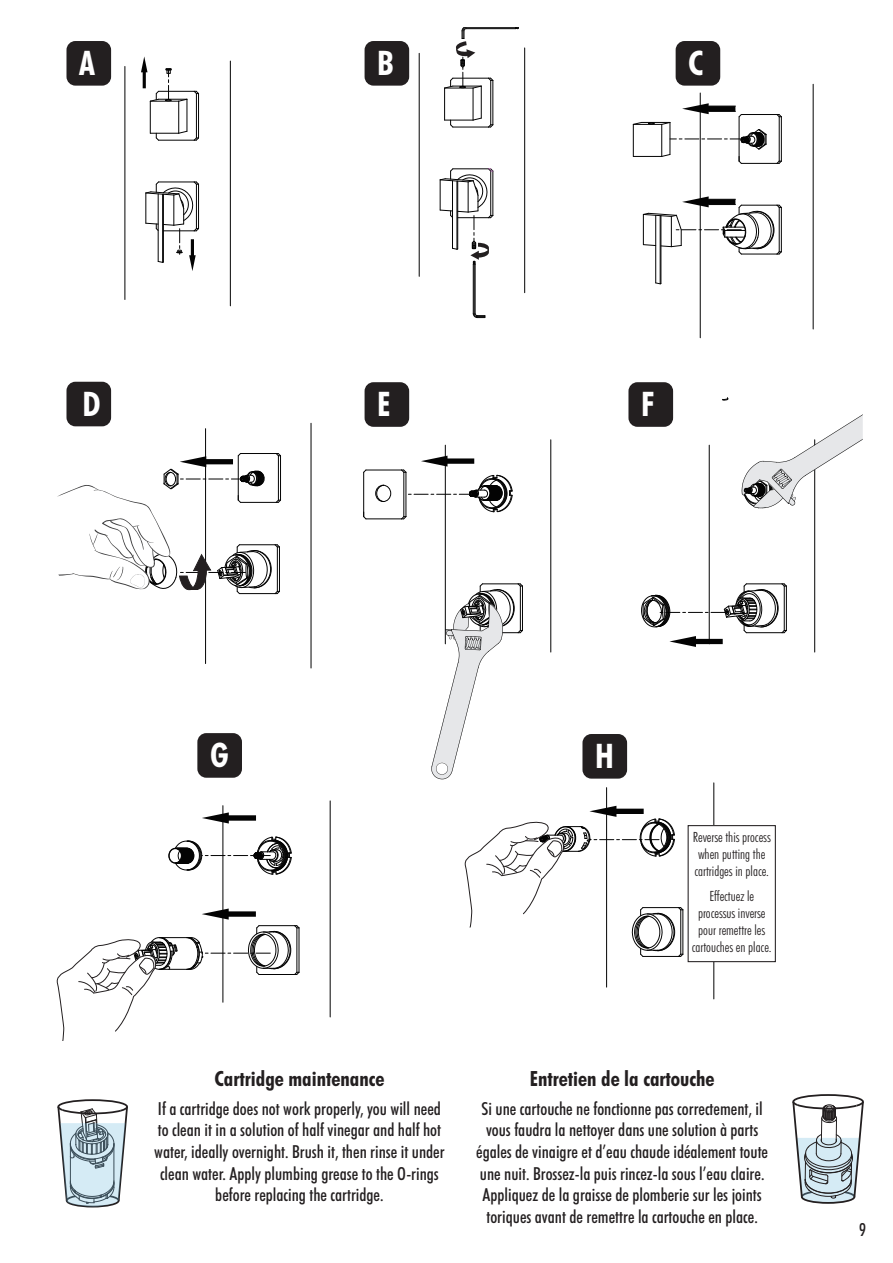
<style>
.page{position:relative;width:893px;height:1263px;background:#fff}
.page>*{position:absolute;margin:0;border:0;box-sizing:border-box;transform-origin:0 0}
.t1{font:700 condensed 33.9px "Futura BT";color:#fff}
.t2{font:700 condensed 21px "Futura BT";color:#231f20}
.t3{font:500 condensed 18px/21.6px "Futura BT";color:#231f20;text-align:center}
.t4{font:300 condensed 14.1px/17px "Futura BT";color:#231f20}
</style>
<div class="page">
<hr style="left:473px;top:264px;width:1px;height:49px;background:#030303">
<hr style="left:475px;top:264px;width:1px;height:50px;background:#030303">
<hr style="left:474px;top:264px;width:1px;height:50px;background:#030303">
<svg style="left:473px;top:313px;width:13px;height:5px"></svg>
<hr style="left:466px;top:27px;width:49px;height:1px;background:#030303">
<hr style="left:466px;top:28px;width:50px;height:1px;background:#030303">
<hr style="left:330px;top:801px;width:1px;height:216px;background:#030303">
<hr style="left:714px;top:783px;width:1px;height:216px;background:#030303">
<hr style="left:223px;top:806px;width:1px;height:196px;background:#030303">
<hr style="left:606px;top:788px;width:1px;height:199px;background:#030303">
<svg style="left:169px;top:837px;width:123px;height:38px"></svg>
<hr style="left:159px;top:937px;width:32px;height:1px;background:#030303">
<hr style="left:159px;top:969px;width:31px;height:1px;background:#030303">
<svg style="left:202px;top:812px;width:54px;height:11px"></svg>
<hr style="left:524px;top:48px;width:1px;height:245px;background:#030303">
<hr style="left:453px;top:78px;width:35px;height:1px;background:#030303">
<hr style="left:493px;top:80px;width:1px;height:45px;background:#030303">
<hr style="left:490px;top:80px;width:1px;height:45px;background:#030303">
<hr style="left:453px;top:127px;width:35px;height:1px;background:#030303">
<hr style="left:444px;top:88px;width:1px;height:32px;background:#030303">
<hr style="left:481px;top:86px;width:1px;height:32px;background:#030303">
<svg style="left:445px;top:118px;width:37px;height:10px"></svg>
<hr style="left:473px;top:88px;width:1px;height:32px;background:#030303">
<hr style="left:700px;top:93px;width:1px;height:245px;background:#030303">
<hr style="left:813px;top:84px;width:1px;height:245px;background:#030303">
<hr style="left:741px;top:114px;width:36px;height:1px;background:#030303">
<hr style="left:781px;top:117px;width:1px;height:44px;background:#030303">
<hr style="left:779px;top:117px;width:1px;height:44px;background:#030303">
<hr style="left:741px;top:163px;width:36px;height:1px;background:#030303">
<hr style="left:550px;top:440px;width:1px;height:212px;background:#030303">
<hr style="left:419px;top:53px;width:1px;height:223px;background:#030303">
<hr style="left:445px;top:445px;width:1px;height:199px;background:#030303">
<hr style="left:493px;top:171px;width:1px;height:44px;background:#030303">
<hr style="left:661px;top:216px;width:1px;height:67px;background:#030303">
<hr style="left:660px;top:216px;width:1px;height:68px;background:#030303">
<hr style="left:655px;top:215px;width:1px;height:68px;background:#030303">
<hr style="left:683px;top:910px;width:1px;height:44px;background:#030303">
<hr style="left:299px;top:928px;width:1px;height:44px;background:#030303">
<svg style="left:186px;top:908px;width:113px;height:67px"></svg>
<hr style="left:363px;top:472px;width:1px;height:45px;background:#030303">
<hr style="left:366px;top:470px;width:36px;height:1px;background:#030303">
<hr style="left:366px;top:519px;width:36px;height:1px;background:#030303">
<div style="left:375px;top:485px;width:16px;height:17px;border:1px solid #030303;border-radius:50%"></div>
<svg style="left:376px;top:485px;width:8px;height:17px"></svg>
<svg style="left:488px;top:78px;width:5px;height:3px"></svg>
<svg style="left:488px;top:124px;width:5px;height:4px"></svg>
<svg style="left:776px;top:114px;width:6px;height:3px"></svg>
<svg style="left:776px;top:161px;width:6px;height:3px"></svg>
<hr style="left:230px;top:61px;width:1px;height:245px;background:#030303">
<hr style="left:158px;top:91px;width:36px;height:1px;background:#030303">
<hr style="left:198px;top:94px;width:1px;height:44px;background:#030303">
<hr style="left:196px;top:94px;width:1px;height:44px;background:#030303">
<hr style="left:159px;top:140px;width:35px;height:1px;background:#030303">
<hr style="left:150px;top:101px;width:1px;height:32px;background:#030303">
<hr style="left:187px;top:99px;width:1px;height:32px;background:#030303">
<svg style="left:150px;top:131px;width:37px;height:10px"></svg>
<hr style="left:178px;top:101px;width:1px;height:32px;background:#030303">
<hr style="left:125px;top:66px;width:1px;height:233px;background:#030303">
<svg style="left:194px;top:137px;width:5px;height:4px"></svg>
<svg style="left:194px;top:91px;width:5px;height:3px"></svg>
<svg style="left:141px;top:56px;width:46px;height:46px"></svg>
<svg style="left:145px;top:181px;width:54px;height:90px"></svg>
<svg style="left:633px;top:103px;width:134px;height:61px"></svg>
<svg style="left:401px;top:456px;width:112px;height:64px"></svg>
<svg style="left:643px;top:196px;width:139px;height:59px"></svg>
<div style="left:66px;top:41px;width:45px;height:45px;background:#231f20;border-radius:9px"></div>
<div style="left:365px;top:41px;width:44px;height:45px;background:#231f20;border-radius:9px"></div>
<div style="left:197px;top:733px;width:45px;height:45px;background:#231f20;border-radius:9px"></div>
<div style="left:365px;top:382px;width:44px;height:45px;background:#231f20;border-radius:9px"></div>
<hr style="left:814px;top:440px;width:1px;height:212px;background:#030303">
<hr style="left:709px;top:445px;width:1px;height:199px;background:#030303">
<svg style="left:641px;top:583px;width:146px;height:64px"></svg>
<div style="left:628px;top:382px;width:45px;height:45px;background:#231f20;border-radius:9px"></div>
<div style="left:582px;top:734px;width:45px;height:45px;background:#231f20;border-radius:9px"></div>
<div style="left:676px;top:41px;width:44px;height:45px;background:#231f20;border-radius:9px"></div>
<div style="left:688px;top:826px;width:87px;height:136px;background:#fff"></div>
<div style="left:688px;top:825px;width:88px;height:137px;border:1px solid #231f20"></div>
<hr style="left:311px;top:423px;width:1px;height:245px;background:#030303">
<hr style="left:205px;top:429px;width:1px;height:234px;background:#030303">
<div style="left:66px;top:382px;width:45px;height:44px;background:#231f20;border-radius:9px"></div>
<svg style="left:431px;top:583px;width:92px;height:197px"></svg>
<svg style="left:56px;top:937px;width:122px;height:104px"></svg>
<svg style="left:464px;top:806px;width:219px;height:151px"></svg>
<svg style="left:444px;top:27px;width:38px;height:62px"></svg>
<svg style="left:440px;top:168px;width:53px;height:97px"></svg>
<svg style="left:57px;top:453px;width:224px;height:141px"></svg>
<svg style="left:741px;top:414px;width:122px;height:96px"></svg>
<svg style="left:722px;top:397px;width:7px;height:3px"></svg>
<svg style="left:57px;top:1099px;width:71px;height:108px"></svg>
<svg style="left:792px;top:1094px;width:72px;height:110px"></svg>
<p class="t1" style="left:79px;top:42px;width:17px">A</p>
<p class="t1" style="left:377px;top:42px;width:18px">B</p>
<p class="t1" style="left:688px;top:42px;width:17px">C</p>
<p class="t1" style="left:82px;top:383px;width:20px">D</p>
<p class="t1" style="left:377px;top:384px;width:15px">E</p>
<p class="t1" style="left:641px;top:384px;width:15px">F</p>
<p class="t1" style="left:210px;top:734px;width:20px">G</p>
<p class="t1" style="left:595px;top:735px;width:20px">H</p>
<p class="t4" style="left:693px;top:828px;width:79px">Reverse this process when putting the cartridges in place.</p>
<p class="t4" style="left:692px;top:888px;width:81px;text-align:center">Effectuez le processus inverse pour remettre les cartouches en place.</p>
<p class="t2" style="left:214px;top:1066px;width:172px">Cartridge maintenance</p>
<p class="t3" style="left:154px;top:1097px;width:292px">If a cartridge does not work properly, you will need to clean it in a solution of half vinegar and half hot water, ideally overnight. Brush it, then rinse it under clean water. Apply plumbing grease to the O-rings before replacing the cartridge.</p>
<p class="t2" style="left:530px;top:1066px;width:186px">Entretien de la cartouche</p>
<p class="t3" style="left:476px;top:1097px;width:293px">Si une cartouche ne fonctionne pas correctement, il vous faudra la nettoyer dans une solution à parts égales de vinaigre et d’eau chaude idéalement toute une nuit. Brossez-la puis rincez-la sous l’eau claire.<br>Appliquez de la graisse de plomberie sur les joints toriques avant de remettre la cartouche en place.</p>
<p class="t3" style="left:859px;top:1218px;width:8px">9</p>
</div>
